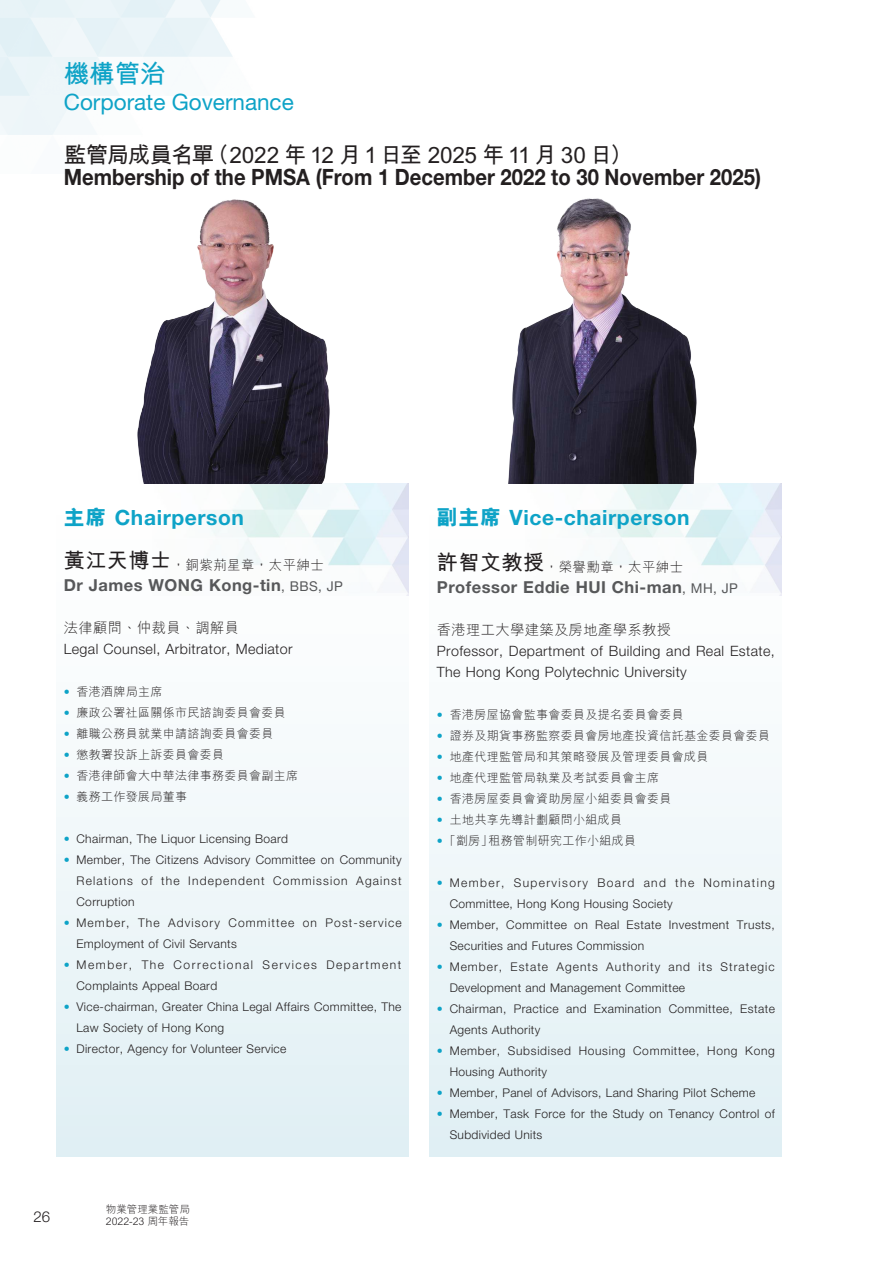
<style>
.page{position:relative;width:893px;height:1263px;background:#fff}
.page>*{position:absolute;margin:0;border:0;box-sizing:border-box;transform-origin:0 0}
.t1{font:700 25.5px "M Hei HK";color:#0ea3c7}
.t2{font:700 22.5px "Helvetica Neue LT Std";color:#231f20;scale:.9 1}
.t3{font:700 22.5px "M Hei HK";letter-spacing:-.015em;color:#231f20}
.t4{font:22.5px "Helvetica Neue";color:#0ea3c7}
.t5{font:700 21px "Helvetica Neue";letter-spacing:.03em;color:#0ea3c7}
.t6{font:700 16.5px "Helvetica Neue";letter-spacing:.03em;color:#57585a}
.t7{font:300 15px "Helvetica Neue";color:#231f20}
.t8{font:300 14.25px/21px "Helvetica Neue";letter-spacing:.03em;color:#231f20}
.t9{font:300 14.25px "M Hei HK";letter-spacing:.03em;color:#231f20}
.t10{font:300 13.5px "M Hei HK";letter-spacing:.03em;color:#231f20}
.t11{font:300 12px/21px "Helvetica Neue";letter-spacing:.03em;color:#231f20}
.t12{font:300 12px "M Hei HK";letter-spacing:.03em;color:#231f20}
.t13{font:300 12px/21px "Helvetica Neue";letter-spacing:.085em;color:#231f20}
.t14{font:300 12px/21px "Helvetica Neue";letter-spacing:.115em;color:#231f20}
.t15{font:300 12px/21px "Helvetica Neue";letter-spacing:.09em;color:#231f20}
.t16{font:300 12px/21px "Helvetica Neue";letter-spacing:.13em;color:#231f20}
.t17{font:300 12px/21px "Helvetica Neue";letter-spacing:.055em;color:#231f20}
.t18{font:300 10.5px/12.6px "M Hei HK";color:#231f20}
.s1{font-family:"M Hei HK";font-weight:800}
.s2{font-weight:700;font-size:21px}
.s3{font-weight:400;font-size:13.5px}
.s4{font-family:"Helvetica Neue";color:#0ea3c7}
.s5{color:#0ea3c7}
</style>
<div class="page">
<div style="left:430px;top:483px;width:352px;height:674px;background:linear-gradient(to bottom,#fff,#e1f0f4)"></div>
<img style="left:525px;top:483px;width:257px;height:112px">
<div style="left:57px;top:483px;width:352px;height:674px;background:linear-gradient(to bottom,#fff,#e1f0f4)"></div>
<img style="left:152px;top:483px;width:257px;height:112px">
<img style="left:508px;top:198px;width:189px;height:285px">
<img style="left:137px;top:199px;width:193px;height:284px">
<h1 class="t1" style="left:64px;top:55px;width:103px">機構管治</h1>
<h2 class="t4" style="left:64px;top:83px;width:231px">Corporate Governance</h2>
<h2 class="t3" style="left:64px;top:138px;width:570px">監管局成員名單（2022 年 12 月1日至 2025 年 11 月 30 日）</h2>
<h2 class="t2" style="left:64px;top:163px;width:776px">Membership of the PMSA (From 1 December 2022 to 30 November 2025)</h2>
<h3 class="t5" style="left:64px;top:498px;width:182px"><span class="s1">主席</span> Chairperson</h3>
<p class="t10" style="left:64px;top:558px;width:262px"><span class="s2">黃江天博士</span>，銅紫荊星章，太平紳士</p>
<h3 class="t6" style="left:64px;top:570px;width:281px">Dr James WONG Kong-tin<span class="s3">, BBS, JP</span></h3>
<p class="t9" style="left:64px;top:620px;width:177px">法律顧問、仲裁員、調解員</p>
<p class="t8" style="left:64px;top:638px;width:230px">Legal Counsel, Arbitrator, Mediator</p>
<p class="t12" style="left:64px;top:685px;width:100px"><span class="s4">•</span> 香港酒牌局主席</p>
<p class="t12" style="left:64px;top:706px;width:224px"><span class="s4">•</span> 廉政公署社區關係市民諮詢委員會委員</p>
<p class="t12" style="left:64px;top:727px;width:211px"><span class="s4">•</span> 離職公務員就業申請諮詢委員會委員</p>
<p class="t12" style="left:64px;top:748px;width:162px"><span class="s4">•</span> 懲教署投訴上訴委員會委員</p>
<p class="t12" style="left:64px;top:769px;width:236px"><span class="s4">•</span> 香港律師會大中華法律事務委員會副主席</p>
<p class="t12" style="left:64px;top:790px;width:125px"><span class="s4">•</span> 義務工作發展局董事</p>
<p class="t11" style="left:64px;top:827px;width:226px"><span class="s5">•</span> Chairman, The Liquor Licensing Board</p>
<p class="t11" style="left:77px;top:848px;width:327px;text-align:justify;text-indent:-13px"><span class="s5">•</span> Member, The Citizens Advisory Committee on Community Relations of the Independent Commission Against Corruption</p>
<p class="t15" style="left:77px;top:911px;width:327px;text-indent:-13px"><span class="s5">•</span> Member, The Advisory Committee on Post-service<br>Employment of Civil Servants</p>
<p class="t16" style="left:77px;top:953px;width:326px;text-indent:-13px"><span class="s5">•</span> Member, The Correctional Services Department<br>Complaints Appeal Board</p>
<p class="t11" style="left:77px;top:995px;width:326px;text-indent:-13px"><span class="s5">•</span> Vice-chairman, Greater China Legal Affairs Committee, The<br>Law Society of Hong Kong</p>
<p class="t11" style="left:64px;top:1037px;width:224px"><span class="s5">•</span> Director, Agency for Volunteer Service</p>
<p class="t7" style="left:33px;top:1204px;width:18px">26</p>
<p class="t18" style="left:106px;top:1202px;width:85px">物業管理業監管局<br>2022-23 周年報告</p>
<h3 class="t5" style="left:437px;top:499px;width:254px"><span class="s1">副主席</span> Vice-chairperson</h3>
<p class="t10" style="left:437px;top:560px;width:248px"><span class="s2">許智文教授</span>，榮譽勳章，太平紳士</p>
<h3 class="t6" style="left:437px;top:572px;width:302px">Professor Eddie HUI Chi-man<span class="s3">, MH, JP</span></h3>
<p class="t9" style="left:437px;top:622px;width:235px">香港理工大學建築及房地產學系教授</p>
<p class="t8" style="left:437px;top:639px;width:339px">Professor, Department of Building and Real Estate,<br>The Hong Kong Polytechnic University</p>
<p class="t12" style="left:437px;top:708px;width:248px"><span class="s4">•</span> 香港房屋協會監事會委員及提名委員會委員</p>
<p class="t12" style="left:437px;top:729px;width:335px"><span class="s4">•</span> 證券及期貨事務監察委員會房地產投資信託基金委員會委員</p>
<p class="t12" style="left:437px;top:750px;width:273px"><span class="s4">•</span> 地產代理監管局和其策略發展及管理委員會成員</p>
<p class="t12" style="left:437px;top:771px;width:224px"><span class="s4">•</span> 地產代理監管局執業及考試委員會主席</p>
<p class="t12" style="left:437px;top:792px;width:236px"><span class="s4">•</span> 香港房屋委員會資助房屋小組委員會委員</p>
<p class="t12" style="left:437px;top:813px;width:187px"><span class="s4">•</span> 土地共享先導計劃顧問小組成員</p>
<p class="t12" style="left:437px;top:834px;width:201px"><span class="s4">•</span>「劏房」租務管制研究工作小組成員</p>
<p class="t14" style="left:450px;top:871px;width:327px;text-indent:-13px"><span class="s5">•</span> Member, Supervisory Board and the Nominating<br>Committee, Hong Kong Housing Society</p>
<p class="t11" style="left:450px;top:913px;width:327px;text-indent:-13px"><span class="s5">•</span> Member, Committee on Real Estate Investment Trusts,<br>Securities and Futures Commission</p>
<p class="t13" style="left:450px;top:955px;width:327px;text-indent:-13px"><span class="s5">•</span> Member, Estate Agents Authority and its Strategic<br>Development and Management Committee</p>
<p class="t11" style="left:450px;top:997px;width:327px;text-indent:-13px"><span class="s5">•</span> Chairman, Practice and Examination Committee, Estate<br>Agents Authority</p>
<p class="t17" style="left:450px;top:1039px;width:327px;text-indent:-13px"><span class="s5">•</span> Member, Subsidised Housing Committee, Hong Kong<br>Housing Authority</p>
<p class="t11" style="left:437px;top:1081px;width:320px"><span class="s5">•</span> Member, Panel of Advisors, Land Sharing Pilot Scheme</p>
<p class="t11" style="left:450px;top:1102px;width:327px;text-indent:-13px"><span class="s5">•</span> Member, Task Force for the Study on Tenancy Control of<br>Subdivided Units</p>
</div>
